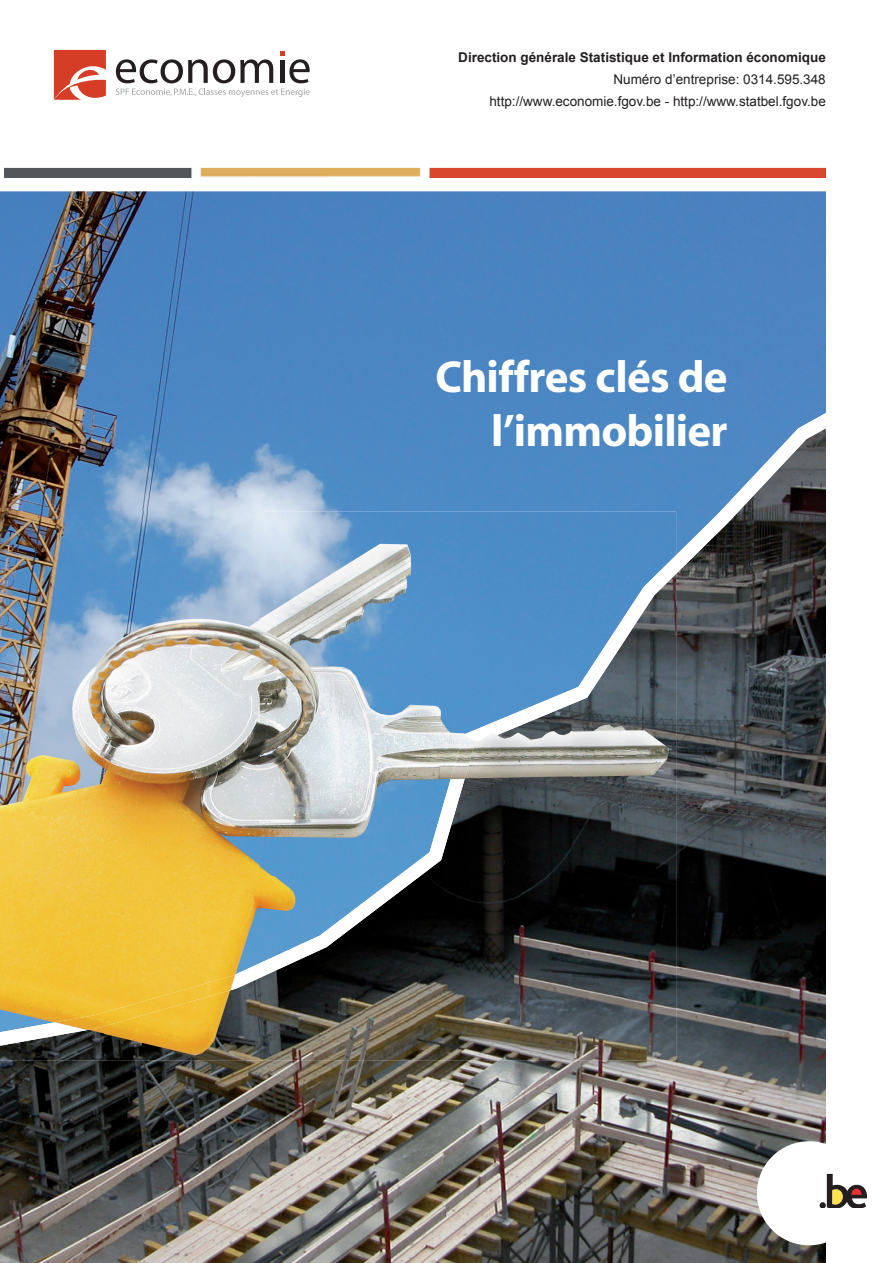
<style>
.page{position:relative;width:893px;height:1263px;background:#fff}
.page>*{position:absolute;margin:0;border:0;box-sizing:border-box;transform-origin:0 0}
.t1{font:700 45px/54px "Myriad";letter-spacing:-.015em;color:#fff;text-align:right}
.t2{font:13.5px/22.2px "Arial";color:#231f20;text-align:right}
.t3{font:700 13.5px "Arial";color:#231f20}
</style>
<div class="page">
<img style="left:0;top:191px;width:826px;height:185px">
<img style="left:4px;top:167px;width:822px;height:11px">
<svg style="left:54px;top:50px;width:52px;height:50px"></svg>
<svg style="left:116px;top:52px;width:194px;height:45px"></svg>
<img style="left:0;top:376px;width:826px;height:887px">
<div style="left:757px;top:1141px;width:104px;height:104px;background:#fff;border-radius:50%"></div>
<svg style="left:820px;top:1174px;width:47px;height:33px"></svg>
<img style="left:0;top:512px;width:520px;height:207px">
<div style="left:520px;top:512px;width:156px;height:155px;background:#4c8cc6"></div>
<img style="left:520px;top:667px;width:52px;height:22px">
<img style="left:0;top:719px;width:260px;height:277px">
<img style="left:260px;top:719px;width:184px;height:157px">
<img style="left:260px;top:876px;width:104px;height:26px">
<img style="left:624px;top:642px;width:52px;height:418px">
<img style="left:572px;top:704px;width:52px;height:356px">
<img style="left:520px;top:726px;width:52px;height:334px">
<img style="left:416px;top:725px;width:104px;height:335px">
<img style="left:364px;top:919px;width:52px;height:141px">
<img style="left:260px;top:978px;width:104px;height:82px">
<img style="left:104px;top:978px;width:156px;height:82px">
<img style="left:0;top:1046px;width:104px;height:14px">
<img style="left:624px;top:555px;width:52px;height:87px">
<img style="left:572px;top:617px;width:52px;height:87px">
<img style="left:520px;top:689px;width:52px;height:37px">
<img style="left:444px;top:711px;width:76px;height:90px">
<img style="left:416px;top:800px;width:42px;height:79px">
<img style="left:364px;top:862px;width:52px;height:57px">
<img style="left:260px;top:902px;width:104px;height:76px">
<img style="left:158px;top:963px;width:102px;height:34px">
<img style="left:0;top:996px;width:208px;height:50px">
<p class="t3" style="left:458px;top:48px;width:369px">Direction générale Statistique et Information économique</p>
<p class="t2" style="left:489px;top:68px;width:338px">Numéro d’entreprise: 0314.595.348 http://www.economie.fgov.be - http://www.statbel.fgov.be</p>
<h1 class="t1" style="left:435px;top:351px;width:294px">Chiffres clés de l’immobilier</h1>
</div>
